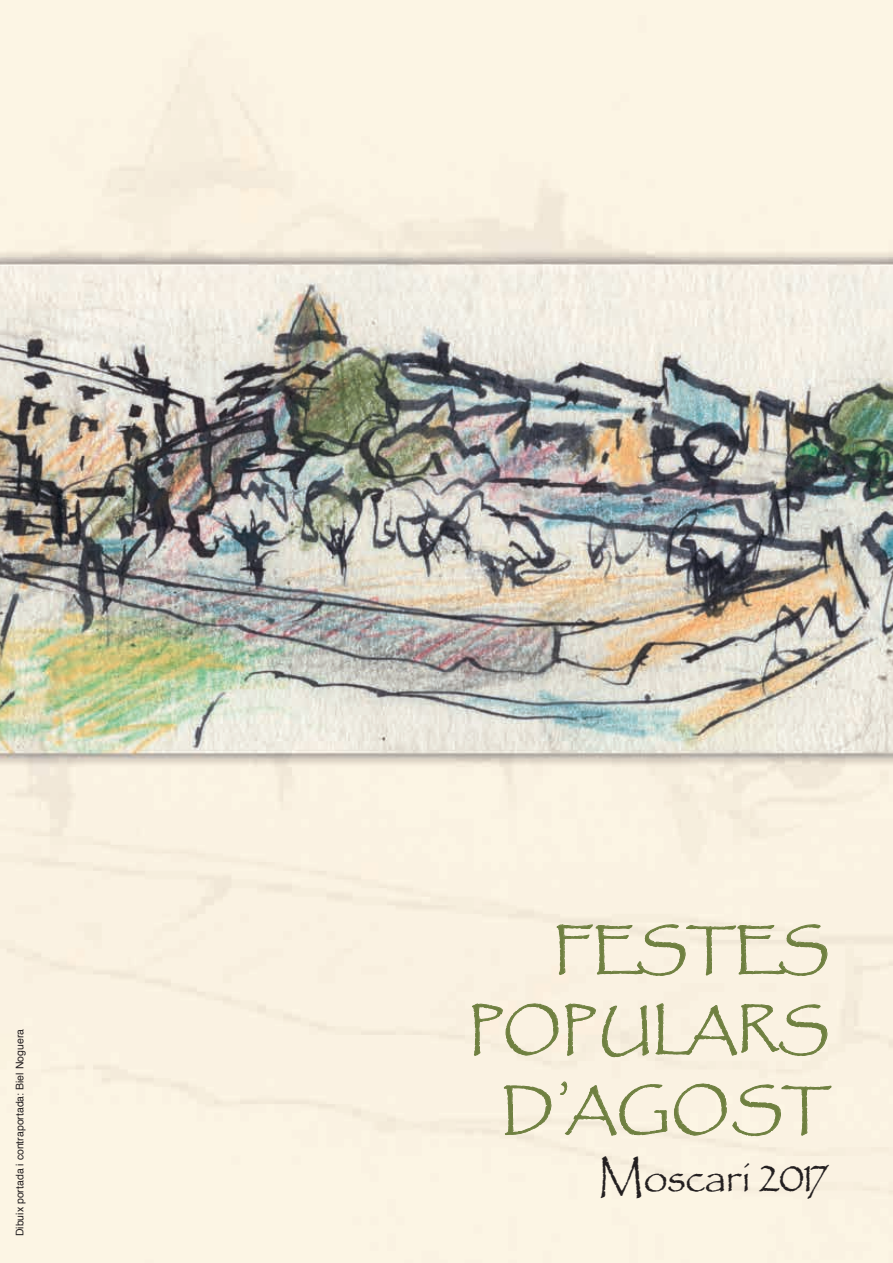
<style>
.page{position:relative;width:893px;height:1263px;background:#fff}
.page>*{position:absolute;margin:0;border:0;box-sizing:border-box;transform-origin:0 0}
.t1{font:45px/80.1px "Papyrus Std";letter-spacing:.06em;color:#6f8040;text-align:right}
.t2{font:39px "Papyrus Std";color:#231f20}
.t3{font:10.5px "Helvetica";color:#231f20}
</style>
<div class="page">
<img style="left:0;top:0;width:893px;height:1263px">
<svg style="left:556px;top:918px;width:272px;height:58px;background:#eae4cf"></svg>
<svg style="left:471px;top:1003px;width:88px;height:54px;background:#e9e3cd"></svg>
<svg style="left:565px;top:1003px;width:31px;height:54px;background:#e7e0ca"></svg>
<svg style="left:602px;top:1005px;width:47px;height:52px;background:#e6e0ca"></svg>
<svg style="left:655px;top:998px;width:173px;height:60px;background:#ebe5d0"></svg>
<svg style="left:504px;top:1085px;width:48px;height:50px;background:#e5e1ca"></svg>
<svg style="left:560px;top:1081px;width:108px;height:64px;background:#ece7d2"></svg>
<svg style="left:674px;top:1078px;width:158px;height:58px;background:#ece7d2"></svg>
<p class="t3" style="left:12px;top:1236px;width:209px;rotate:-90deg">Dibuix portada i contraportada: Biel Noguera</p>
<h1 class="t1" style="left:470px;top:910px;width:360px">FESTES<br>POPULARS<br>D’AGOST</h1>
<h2 class="t2" style="left:598px;top:1155px;width:230px">Moscari 2017</h2>
</div>
